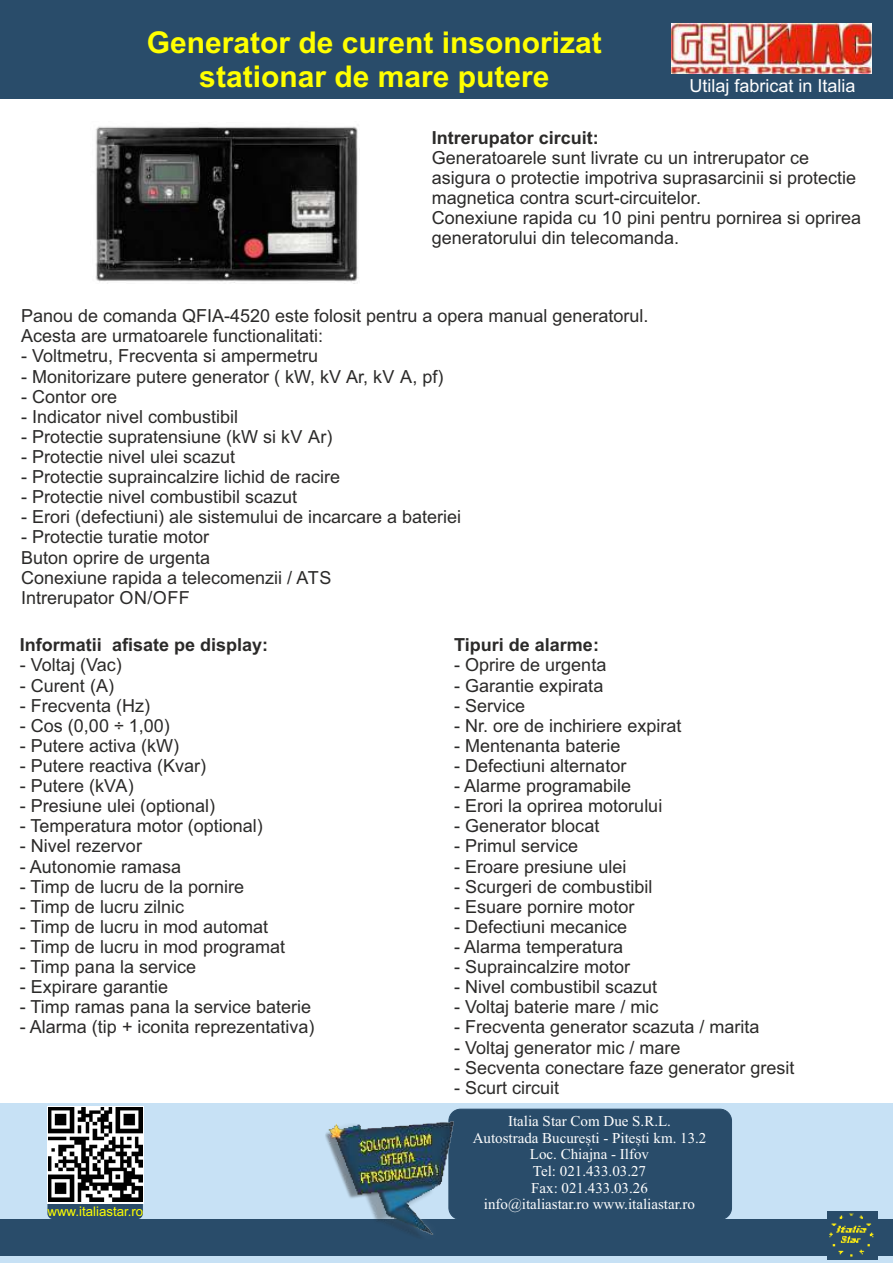
<style>
.page{position:relative;width:893px;height:1263px;background:#fff}
.page>*{position:absolute;margin:0;border:0;box-sizing:border-box;transform-origin:0 0}
.t1{font:700 30px/33.5px "Arial";color:#ff0;text-align:center}
.t2{font:18px/20.1px "Arial";color:#2b2a29}
.t3{font:700 18px "Arial";color:#2b2a29}
.t4{font:18px "Arial";color:#fff}
.t5{font:15px/16.6px "Times New Roman";color:#fefefe;text-align:center}
.t6{font:13.2px "Arial";color:#ff0}
</style>
<div class="page">
<div style="left:0;top:0;width:893px;height:99px;background:#294c6a"></div>
<img style="left:671px;top:23px;width:200px;height:51px">
<div style="left:0;top:1103px;width:893px;height:160px;background:#c7e1f5"></div>
<div style="left:0;top:1219px;width:893px;height:36px;background:#294c6a"></div>
<img style="left:95px;top:126px;width:264px;height:158px">
<img style="left:827px;top:1211px;width:51px;height:48px">
<div style="left:449px;top:1109px;width:283px;height:110px;background:#294c6a;border:1px solid #294c6a;border-radius:12px"></div>
<img style="left:325px;top:1120px;width:129px;height:116px">
<div style="left:47px;top:1190px;width:96px;height:29px;background:#2a4c6a;border-radius:6px"></div>
<div style="left:47px;top:1106px;width:97px;height:98px;background:linear-gradient(to right,#fff,#fff)"></div>
<img style="left:48px;top:1108px;width:94px;height:93px">
<h1 class="t1" style="left:147px;top:29px;width:457px">Generator de curent insonorizat stationar de mare putere</h1>
<p class="t4" style="left:689px;top:79px;width:168px">Utilaj fabricat in Italia</p>
<p class="t3" style="left:432px;top:131px;width:169px">Intrerupator circuit:</p>
<p class="t2" style="left:432px;top:149px;width:431px">Generatoarele sunt livrate cu un intrerupator ce asigura o protectie impotriva suprasarcinii si protectie magnetica contra scurt-circuitelor.<br>Conexiune rapida cu 10 pini pentru pornirea si oprirea generatorului din telecomanda.</p>
<p class="t2" style="left:21px;top:307px;width:629px">Panou de comanda QFIA-4520 este folosit pentru a opera manual generatorul.<br>Acesta are urmatoarele functionalitati:</p>
<p class="t2" style="left:21px;top:348px;width:299px">- Voltmetru, Frecventa si ampermetru</p>
<p class="t2" style="left:21px;top:368px;width:424px">- Monitorizare putere generator ( kW, kV Ar, kV A, pf)</p>
<p class="t2" style="left:21px;top:388px;width:98px">- Contor ore</p>
<p class="t2" style="left:21px;top:408px;width:219px">- Indicator nivel combustibil</p>
<p class="t2" style="left:21px;top:428px;width:313px">- Protectie supratensiune (kW si kV Ar)</p>
<p class="t2" style="left:21px;top:448px;width:216px">- Protectie nivel ulei scazut</p>
<p class="t2" style="left:21px;top:468px;width:321px">- Protectie supraincalzire lichid de racire</p>
<p class="t2" style="left:21px;top:488px;width:278px">- Protectie nivel combustibil scazut</p>
<p class="t2" style="left:21px;top:509px;width:442px">- Erori (defectiuni) ale sistemului de incarcare a bateriei</p>
<p class="t2" style="left:21px;top:529px;width:190px">- Protectie turatie motor</p>
<p class="t2" style="left:21px;top:549px;width:312px">Buton oprire de urgenta<br>Conexiune rapida a telecomenzii / ATS</p>
<p class="t2" style="left:21px;top:589px;width:170px">Intrerupator ON/OFF</p>
<p class="t3" style="left:20px;top:638px;width:250px">Informatii afisate pe display:</p>
<p class="t2" style="left:20px;top:657px;width:103px">- Voltaj (Vac)</p>
<p class="t2" style="left:20px;top:677px;width:96px">- Curent (A)</p>
<p class="t2" style="left:20px;top:697px;width:132px">- Frecventa (Hz)</p>
<p class="t2" style="left:20px;top:717px;width:151px">- Cos (0,00 ÷ 1,00)</p>
<p class="t3" style="left:454px;top:638px;width:146px">Tipuri de alarme:</p>
<p class="t2" style="left:454px;top:657px;width:154px">- Oprire de urgenta</p>
<p class="t2" style="left:454px;top:677px;width:151px">- Garantie expirata</p>
<p class="t2" style="left:454px;top:697px;width:73px">- Service</p>
<p class="t2" style="left:454px;top:717px;width:229px">- Nr. ore de inchiriere expirat</p>
<p class="t2" style="left:20px;top:737px;width:161px">- Putere activa (kW)</p>
<p class="t2" style="left:454px;top:737px;width:168px">- Mentenanta baterie</p>
<p class="t2" style="left:20px;top:757px;width:188px">- Putere reactiva (Kvar)</p>
<p class="t2" style="left:20px;top:797px;width:197px">- Presiune ulei (optional)</p>
<p class="t2" style="left:20px;top:838px;width:124px">- Nivel rezervor</p>
<p class="t2" style="left:20px;top:777px;width:115px">- Putere (kVA)</p>
<p class="t2" style="left:20px;top:818px;width:244px">- Temperatura motor (optional)</p>
<p class="t2" style="left:454px;top:757px;width:174px">- Defectiuni alternator</p>
<p class="t2" style="left:454px;top:777px;width:179px">- Alarme programabile</p>
<p class="t2" style="left:454px;top:797px;width:210px">- Erori la oprirea motorului</p>
<p class="t2" style="left:454px;top:818px;width:147px">- Generator blocat</p>
<p class="t2" style="left:454px;top:838px;width:126px">- Primul service</p>
<p class="t2" style="left:20px;top:858px;width:163px">- Autonomie ramasa</p>
<p class="t2" style="left:454px;top:858px;width:174px">- Eroare presiune ulei</p>
<p class="t2" style="left:20px;top:878px;width:226px">- Timp de lucru de la pornire</p>
<p class="t2" style="left:454px;top:878px;width:200px">- Scurgeri de combustibil</p>
<p class="t2" style="left:20px;top:898px;width:166px">- Timp de lucru zilnic</p>
<p class="t2" style="left:454px;top:898px;width:182px">- Esuare pornire motor</p>
<p class="t2" style="left:20px;top:918px;width:250px">- Timp de lucru in mod automat</p>
<p class="t2" style="left:20px;top:958px;width:178px">- Timp pana la service</p>
<p class="t2" style="left:20px;top:938px;width:267px">- Timp de lucru in mod programat</p>
<p class="t2" style="left:454px;top:918px;width:175px">- Defectiuni mecanice</p>
<p class="t2" style="left:454px;top:938px;width:171px">- Alarma temperatura</p>
<p class="t2" style="left:454px;top:958px;width:178px">- Supraincalzire motor</p>
<p class="t2" style="left:20px;top:978px;width:150px">- Expirare garantie</p>
<p class="t2" style="left:20px;top:999px;width:293px">- Timp ramas pana la service baterie</p>
<p class="t2" style="left:20px;top:1019px;width:296px">- Alarma (tip + iconita reprezentativa)</p>
<p class="t2" style="left:454px;top:978px;width:205px">- Nivel combustibil scazut</p>
<p class="t2" style="left:454px;top:1019px;width:307px">- Frecventa generator scazuta / marita</p>
<p class="t2" style="left:454px;top:999px;width:206px">- Voltaj baterie mare / mic</p>
<p class="t2" style="left:454px;top:1039px;width:228px">- Voltaj generator mic / mare</p>
<p class="t2" style="left:454px;top:1059px;width:342px">- Secventa conectare faze generator gresit</p>
<p class="t2" style="left:454px;top:1079px;width:107px">- Scurt circuit</p>
<p class="t6" style="left:47px;top:1206px;width:97px">www.italiastar.ro</p>
<p class="t5" style="left:473px;top:1114px;width:235px">Italia Star Com Due S.R.L.<br>Autostrada București - Pitești km. 13.2<br>Loc. Chiajna - Ilfov<br>Tel: 021.433.03.27<br>Fax: 021.433.03.26<br>info@italiastar.ro www.italiastar.ro</p>
</div>
